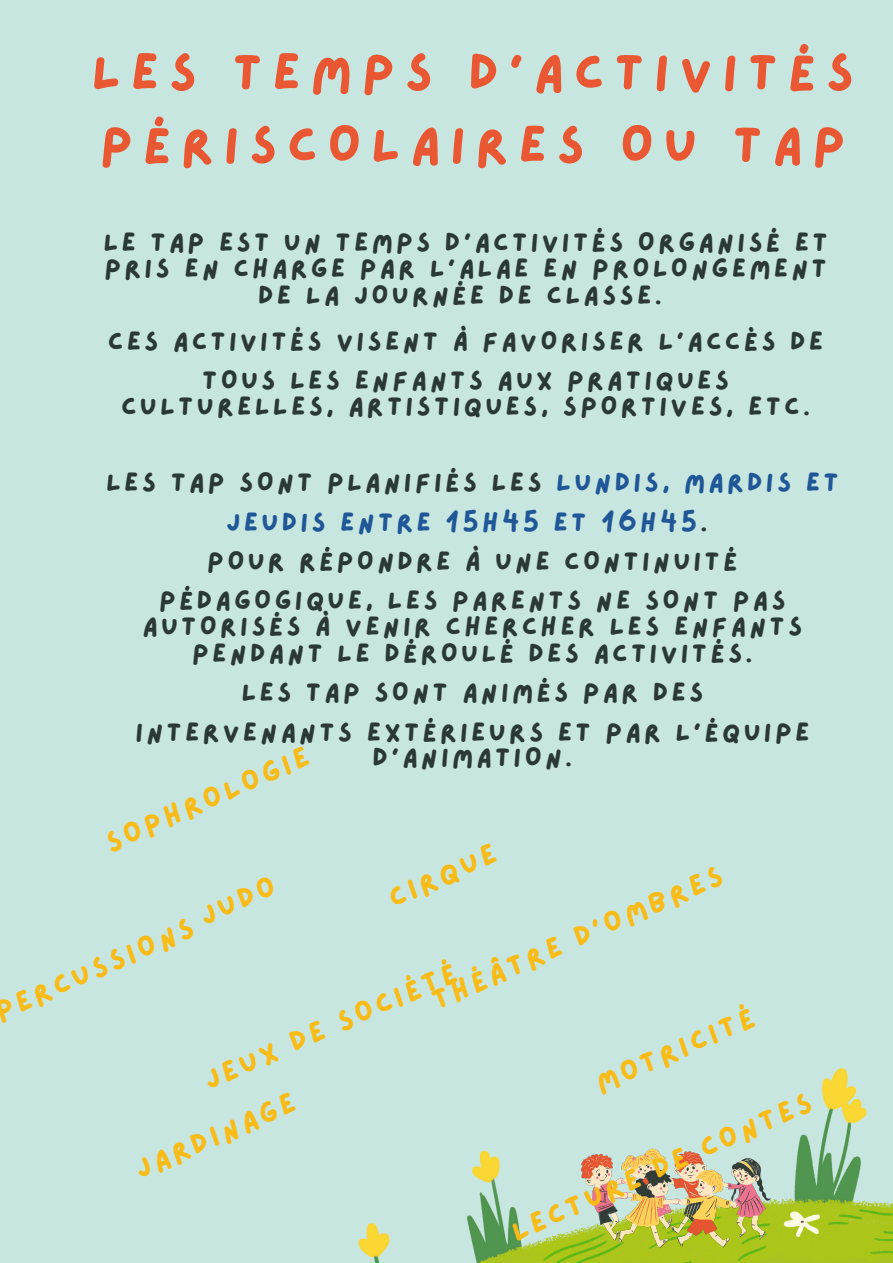
<style>
.page{position:relative;width:893px;height:1263px;background:#c8e6e0}
.page>*{position:absolute;margin:0;border:0;box-sizing:border-box;transform-origin:0 0}
.t1{font:52.05px/72.6px "Lazydog";letter-spacing:.19em;color:#ea5833}
.t2{font:28.8px "Lazydog";color:#fabb17}
.t3{font:26.55px/26.4px "Lazydog";letter-spacing:.12em;color:#2b3838;text-align:center}
.t4{font:26.55px "Lazydog";letter-spacing:.12em;color:#1f5797}
.s1{color:#1f5797}
.s2{color:#2b3838}
</style>
<div class="page">
<img style="left:358px;top:1068px;width:535px;height:195px">
<img style="left:578px;top:1145px;width:197px;height:106px">
<h1 class="t1" style="left:92px;top:38px;width:764px">LES TEMPS D'ACTIVITÉS<br>PÉRISCOLAIRES OU TAP</h1>
<p class="t3" style="left:103px;top:230px;width:726px">LE TAP EST UN TEMPS D'ACTIVITÉS ORGANISÉ ET<br>PRIS EN CHARGE PAR L'ALAE EN PROLONGEMENT<br>DE LA JOURNÉE DE CLASSE.</p>
<p class="t3" style="left:108px;top:329px;width:717px">CES ACTIVITÉS VISENT À FAVORISER L'ACCÈS DE</p>
<p class="t3" style="left:202px;top:368px;width:528px">TOUS LES ENFANTS AUX PRATIQUES</p>
<p class="t3" style="left:121px;top:394px;width:690px">CULTURELLES, ARTISTIQUES, SPORTIVES, ETC.</p>
<p class="t3" style="left:106px;top:470px;width:734px">LES TAP SONT PLANIFIÉS LES <span class="s1">LUNDIS, MARDIS ET</span></p>
<p class="t4" style="left:226px;top:509px;width:482px">JEUDIS ENTRE 15H45 ET 16H45<span class="s2">.</span></p>
<p class="t3" style="left:207px;top:549px;width:532px">POUR RÉPONDRE À UNE CONTINUITÉ</p>
<p class="t3" style="left:159px;top:589px;width:628px">PÉDAGOGIQUE, LES PARENTS NE SONT PAS</p>
<p class="t3" style="left:142px;top:614px;width:661px">AUTORISÉS À VENIR CHERCHER LES ENFANTS</p>
<p class="t3" style="left:192px;top:641px;width:562px">PENDANT LE DÉROULÉ DES ACTIVITÉS.</p>
<p class="t3" style="left:241px;top:680px;width:463px">LES TAP SONT ANIMÉS PAR DES</p>
<p class="t3" style="left:135px;top:720px;width:675px">INTERVENANTS EXTÉRIEURS ET PAR L'ÉQUIPE</p>
<p class="t3" style="left:373px;top:745px;width:201px">D'ANIMATION.</p>
<p class="t2" style="left:101px;top:831px;width:221px;rotate:-24deg">SOPHROLOGIE</p>
<p class="t2" style="left:384px;top:886px;width:117px;rotate:-24deg">CIRQUE</p>
<p class="t2" style="left:195px;top:904px;width:81px;rotate:-24deg">JUDO</p>
<p class="t2" style="left:428px;top:989px;width:316px;rotate:-24deg">THÉÂTRE D'OMBRES</p>
<p class="t2" style="left:-9px;top:1000px;width:216px;rotate:-24deg">PERCUSSIONS</p>
<p class="t2" style="left:200px;top:1069px;width:275px;rotate:-24deg">JEUX DE SOCIÉTÉ</p>
<p class="t2" style="left:591px;top:1072px;width:172px;rotate:-24deg">MOTRICITÉ</p>
<p class="t2" style="left:131px;top:1158px;width:174px;rotate:-24deg">JARDINAGE</p>
<p class="t2" style="left:507px;top:1220px;width:327px;rotate:-24deg">LECTURE DE CONTES</p>
</div>
